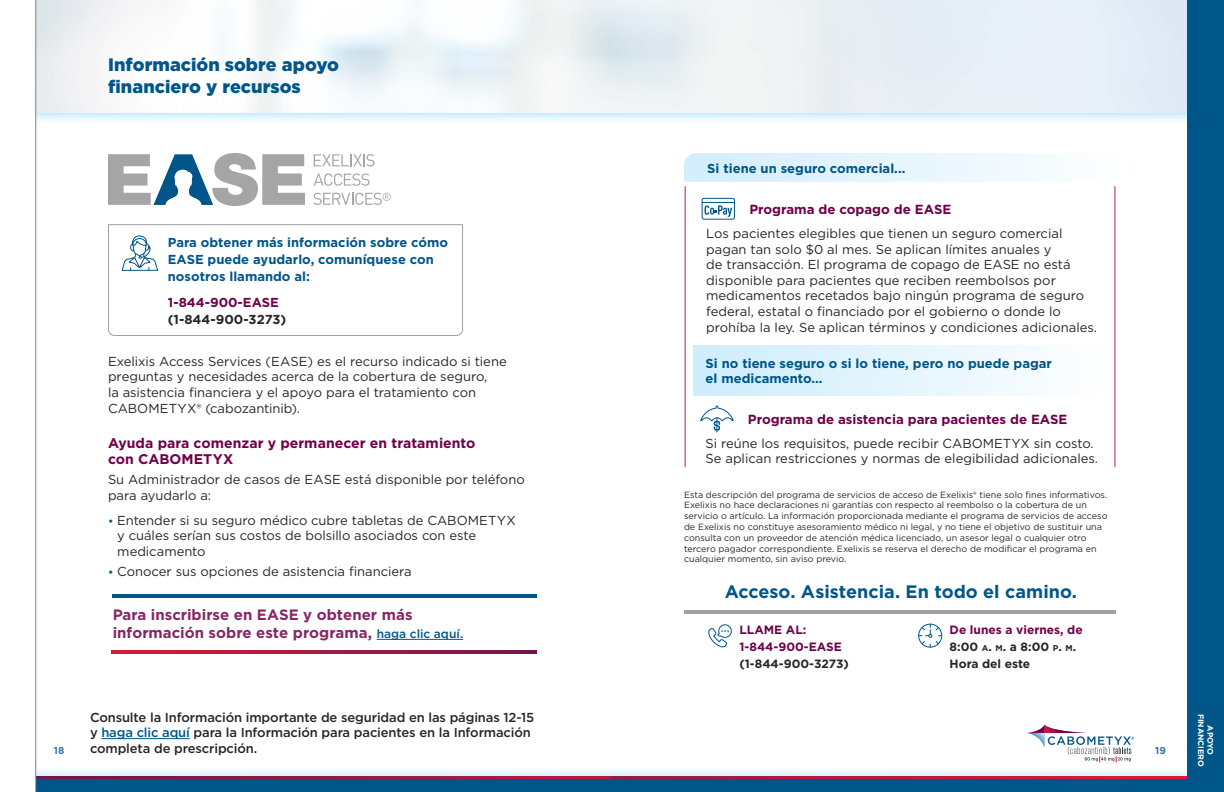
<style>
.page{position:relative;width:1224px;height:792px;background:#fff}
.page>*{position:absolute;margin:0;border:0;box-sizing:border-box;transform-origin:0 0}
.t1{font:900 18px/22px "Gotham";color:#005689}
.t2{font:700 18px "Gotham";color:#005689}
.t3{font:700 15px/18px "Gotham";color:#862666}
.t4{font:700 14px/16.8px "Gotham";color:#70004b}
.t5{font:700 13.2px "Gotham";color:#70004b}
.t6{font:13px/15.6px "Gotham";color:#262626}
.t7{font:700 13px/17px "Gotham";color:#005689}
.t8{font:500 13px/15.6px "Gotham";letter-spacing:-.01em;color:#262626}
.t9{font:700 13px "Gotham";color:#262626}
.t10{font:700 13px "Gotham";color:#70004b}
.t11{font:700 12px/17px "Gotham";color:#262626}
.t12{font:700 12px/17px "Gotham";color:#70004b}
.t13{font:700 10px "Gotham";color:#3378a1}
.t14{font:9px/10.8px "Gotham";color:#262626}
.t15{font:700 8px/9.6px "Gotham";color:#fff;text-align:center}
.s1{font-weight:500;font-size:11px;color:#005689}
.s2{font-weight:500;font-size:12px;color:#005689}
.s3{color:#70004b}
.s4{font-size:8.4px}
.s5{font-style:inherit}
.s6{color:#005689}
</style>
<div class="page">
<div style="left:36px;top:11px;width:1152px;height:115px;background:#00aeef;opacity:.45"></div>
<img style="left:37px;top:0;width:1151px;height:113px">
<div style="left:0;top:765px;width:1200px;height:27px;background:#00aeef;opacity:.45"></div>
<svg style="left:37px;top:777px;width:575px;height:2px"></svg>
<div style="left:36px;top:779px;width:576px;height:13px;background:#005689"></div>
<svg style="left:612px;top:777px;width:363px;height:2px"></svg>
<div style="left:612px;top:779px;width:576px;height:13px;background:#005689"></div>
<div style="left:0;top:1px;width:36px;height:791px;background:#fff"></div>
<hr style="left:36px;top:0;width:1px;height:792px;background:#808080">
<svg style="left:108px;top:224px;width:355px;height:112px"></svg>
<svg style="left:121px;top:234px;width:37px;height:37px"></svg>
<hr style="left:684px;top:611px;width:432px;height:3px;background:#9ea0a5">
<svg style="left:700px;top:405px;width:34px;height:27px"></svg>
<svg style="left:701px;top:197px;width:34px;height:23px"></svg>
<svg style="left:684px;top:153px;width:348px;height:29px"></svg>
<div style="left:918px;top:624px;width:24px;height:24px;border:1px solid #005689;border-radius:50%"></div>
<svg style="left:919px;top:624px;width:23px;height:23px"></svg>
<svg style="left:708px;top:624px;width:24px;height:24px"></svg>
<hr style="left:112px;top:595px;width:424px;height:3px;background:#005689">
<div style="left:1188px;top:0;width:36px;height:792px;background:#005689"></div>
<svg style="left:112px;top:650px;width:424px;height:4px;background:#a51941"></svg>
<hr style="left:101px;top:738px;width:89px;height:1px;background:#005689">
<hr style="left:377px;top:639px;width:86px;height:1px;background:#005689">
<div style="left:694px;top:345px;width:414px;height:50px;background:linear-gradient(to right,#cdecfc,#fefeff)"></div>
<div style="left:975px;top:665px;width:213px;height:127px;background:#fff;opacity:.4"></div>
<svg style="left:1027px;top:725px;width:107px;height:37px"></svg>
<svg style="left:314px;top:154px;width:61px;height:12px"></svg>
<svg style="left:314px;top:173px;width:56px;height:13px"></svg>
<svg style="left:313px;top:193px;width:78px;height:12px"></svg>
<svg style="left:108px;top:153px;width:197px;height:53px"></svg>
<h1 class="t1" style="left:108px;top:53px;width:232px">Información sobre apoyo financiero y recursos</h1>
<p class="t7" style="left:168px;top:234px;width:282px">Para obtener más información sobre cómo<br>EASE puede ayudarlo, comuníquese con nosotros llamando al:</p>
<p class="t10" style="left:168px;top:294px;width:112px">1-844-900-EASE</p>
<p class="t9" style="left:168px;top:311px;width:120px">(1-844-900-3273)</p>
<p class="t6" style="left:108px;top:353px;width:400px">Exelixis Access Services (EASE) es el recurso indicado si tiene preguntas y necesidades acerca de la cobertura de seguro,<br>la asistencia financiera y el apoyo para el tratamiento con CABOMETYX® (cabozantinib).</p>
<p class="t4" style="left:108px;top:434px;width:369px">Ayuda para comenzar y permanecer en tratamiento con CABOMETYX</p>
<p class="t6" style="left:108px;top:472px;width:418px">Su Administrador de casos de EASE está disponible por teléfono para ayudarlo a:</p>
<p class="t6" style="left:117px;top:512px;width:400px;text-indent:-9px"><span class="s1">•</span> Entender si su seguro médico cubre tabletas de CABOMETYX y cuáles serían sus costos de bolsillo asociados con este medicamento</p>
<p class="t6" style="left:108px;top:563px;width:305px"><span class="s1">•</span> Conocer sus opciones de asistencia financiera</p>
<p class="t3" style="left:113px;top:606px;width:352px">Para inscribirse en EASE y obtener más información sobre este programa, <span class="s2">haga clic aquí.</span></p>
<p class="t7" style="left:707px;top:160px;width:200px">Si tiene un seguro comercial...</p>
<p class="t5" style="left:749px;top:201px;width:203px">Programa de copago de EASE</p>
<p class="t6" style="left:706px;top:225px;width:392px">Los pacientes elegibles que tienen un seguro comercial pagan tan solo $0 al mes. Se aplican límites anuales y<br>de transacción. El programa de copago de EASE no está disponible para pacientes que reciben reembolsos por medicamentos recetados bajo ningún programa de seguro federal, estatal o financiado por el gobierno o donde lo prohíba la ley. Se aplican términos y condiciones adicionales.</p>
<p class="t7" style="left:706px;top:355px;width:348px;line-height:15.6px">Si no tiene seguro o si lo tiene, pero no puede pagar el medicamento...</p>
<p class="t5" style="left:748px;top:410px;width:321px">Programa de asistencia para pacientes de EASE</p>
<p class="t6" style="left:706px;top:435px;width:394px">Si reúne los requisitos, puede recibir CABOMETYX sin costo.<br>Se aplican restricciones y normas de elegibilidad adicionales.</p>
<p class="t14" style="left:684px;top:489px;width:425px">Esta descripción del programa de servicios de acceso de Exelixis® tiene solo fines informativos.<br>Exelixis no hace declaraciones ni garantías con respecto al reembolso o la cobertura de un servicio o artículo. La información proporcionada mediante el programa de servicios de acceso de Exelixis no constituye asesoramiento médico ni legal, y no tiene el objetivo de sustituir una consulta con un proveedor de atención médica licenciado, un asesor legal o cualquier otro tercero pagador correspondiente. Exelixis se reserva el derecho de modificar el programa en cualquier momento, sin aviso previo.</p>
<h1 class="t2" style="left:725px;top:580px;width:354px">Acceso. Asistencia. En todo el camino.</h1>
<p class="t12" style="left:740px;top:621px;width:104px">LLAME AL:<br>1-844-900-EASE</p>
<p class="t11" style="left:740px;top:655px;width:111px">(1-844-900-3273)</p>
<p class="t11" style="left:950px;top:621px;width:135px"><span class="s3">De lunes a viernes, de<br></span>8:00 <span class="s4">A</span><span class="s5">.</span> <span class="s4">M</span><span class="s5">.</span> a 8:00 <span class="s4">P</span><span class="s5">.</span> <span class="s4">M</span><span class="s5">.<br></span>Hora del este</p>
<p class="t8" style="left:90px;top:709px;width:446px">Consulte la Información importante de seguridad en las páginas 12-15 y <span class="s6">haga clic aquí</span> para la Información para pacientes en la Información completa de prescripción.</p>
<p class="t13" style="left:54px;top:744px;width:12px">18</p>
<p class="t13" style="left:1155px;top:744px;width:12px">19</p>
<p class="t15" style="left:1215px;top:714px;width:55px;rotate:90deg">APOYO<br>FINANCIERO</p>
</div>
